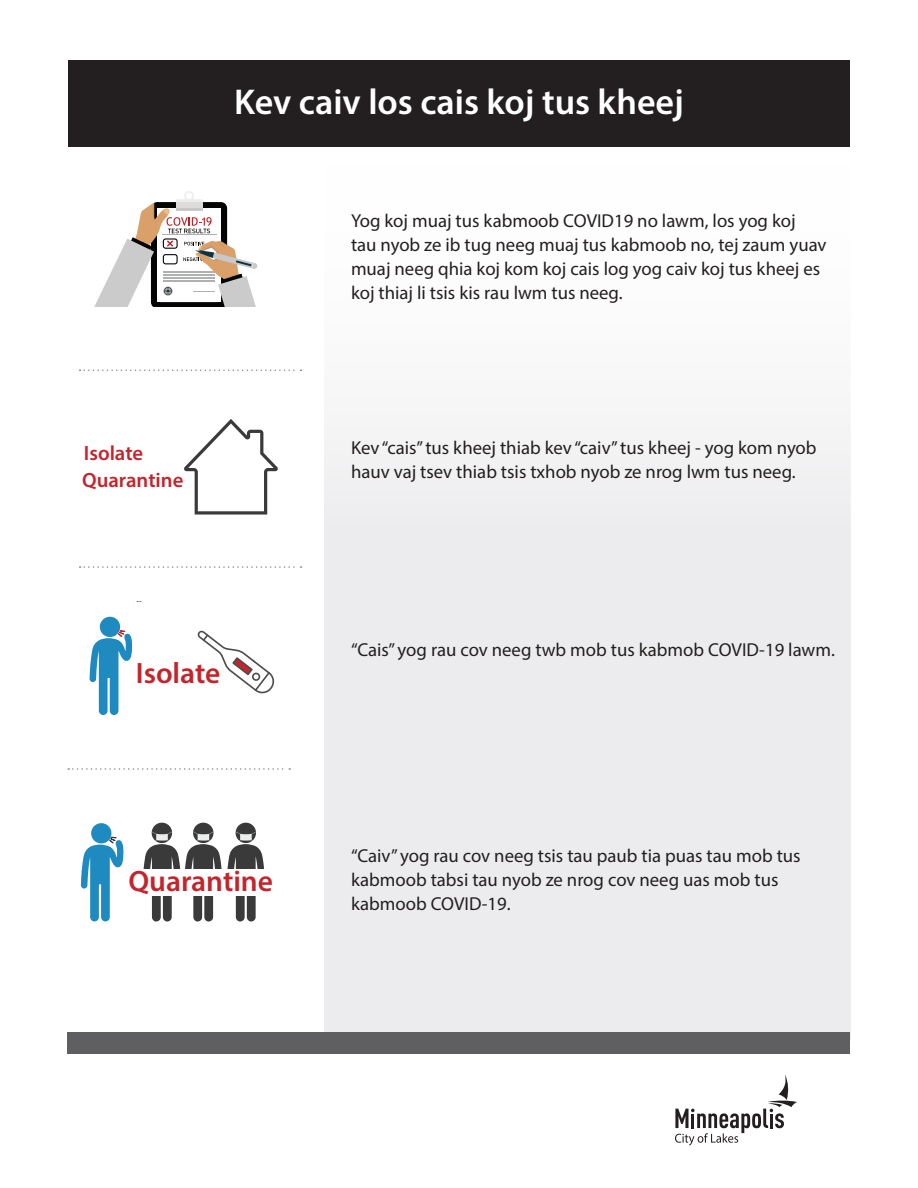
<style>
.page{position:relative;width:918px;height:1188px;background:#fff}
.page>*{position:absolute;margin:0;border:0;box-sizing:border-box;transform-origin:0 0}
.t1{font:600 36px "Myriad Pro";color:#fff}
.t2{font:600 29.55px "Myriad Pro";color:#c3252d}
.t3{font:600 20.7px "Myriad Pro";color:#c3252d}
.t4{font:18.75px/24px "Myriad Pro";color:#231f20}
</style>
<div class="page">
<div style="left:324px;top:140px;width:526px;height:901px;background:linear-gradient(to right,#f1f1f3,#f1f1f3)"></div>
<div style="left:68px;top:61px;width:782px;height:86px;background:#231f20"></div>
<svg style="left:184px;top:419px;width:94px;height:96px"></svg>
<svg style="left:89px;top:616px;width:186px;height:99px"></svg>
<svg style="left:80px;top:822px;width:184px;height:100px"></svg>
<div style="left:127px;top:870px;width:146px;height:26px;background:#fff"></div>
<svg style="left:80px;top:369px;width:222px;height:2px"></svg>
<svg style="left:80px;top:566px;width:222px;height:2px"></svg>
<svg style="left:68px;top:768px;width:222px;height:2px"></svg>
<div style="left:68px;top:1032px;width:782px;height:22px;background:#5f5f62"></div>
<svg style="left:675px;top:1075px;width:122px;height:70px"></svg>
<svg style="left:94px;top:191px;width:164px;height:116px"></svg>
<h1 class="t1" style="left:234px;top:79px;width:451px">Kev caiv los cais koj tus kheej</h1>
<p class="t3" style="left:84px;top:440px;width:61px">Isolate</p>
<p class="t3" style="left:82px;top:467px;width:103px">Quarantine</p>
<h2 class="t2" style="left:136px;top:654px;width:86px">Isolate</h2>
<h2 class="t2" style="left:128px;top:863px;width:146px">Quarantine</h2>
<p class="t4" style="left:351px;top:208px;width:477px">Yog koj muaj tus kabmoob COVID19 no lawm, los yog koj<br>tau nyob ze ib tug neeg muaj tus kabmoob no, tej zaum yuav muaj neeg qhia koj kom koj cais log yog caiv koj tus kheej es koj thiaj li tsis kis rau lwm tus neeg.</p>
<p class="t4" style="left:351px;top:435px;width:467px">Kev “cais” tus kheej thiab kev “caiv” tus kheej - yog kom nyob hauv vaj tsev thiab tsis txhob nyob ze nrog lwm tus neeg.</p>
<p class="t4" style="left:351px;top:637px;width:485px">“Cais” yog rau cov neeg twb mob tus kabmob COVID-19 lawm.</p>
<p class="t4" style="left:351px;top:843px;width:451px">“Caiv” yog rau cov neeg tsis tau paub tia puas tau mob tus kabmoob tabsi tau nyob ze nrog cov neeg uas mob tus kabmoob COVID-19.</p>
</div>
